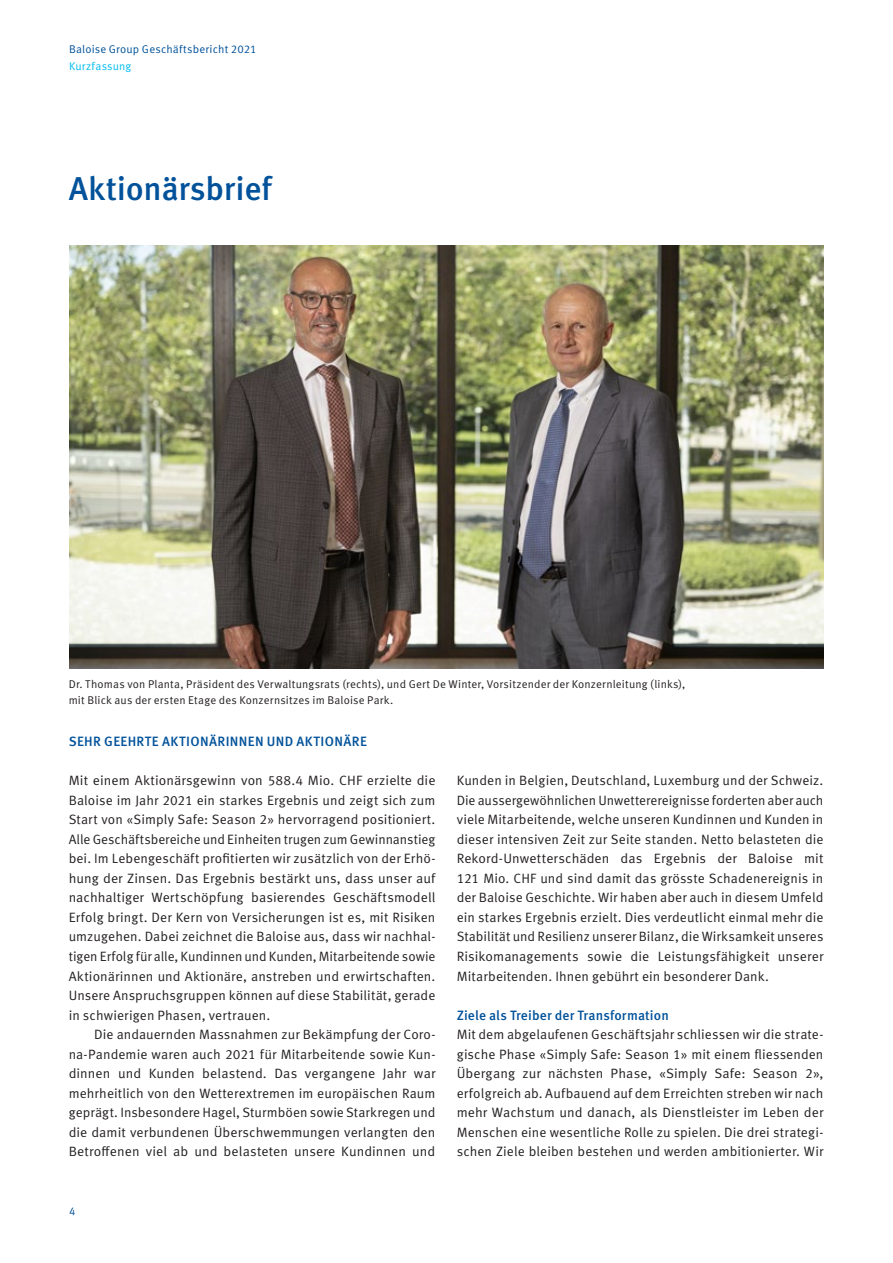
<style>
.page{position:relative;width:893px;height:1263px;background:#fff}
.page>*{position:absolute;margin:0;border:0;box-sizing:border-box;transform-origin:0 0}
.t1{font:500 33px "Meta OT";letter-spacing:-.01em;color:#01529a}
.t2{font:13.5px/19.5px "Meta OT";letter-spacing:.01em;color:#231f20;text-align:justify}
.t3{font:500 13.5px "Meta OT";letter-spacing:.025em;color:#01529a}
.t4{font:500 13.5px "Meta OT";letter-spacing:.005em;color:#01529a}
.t5{font:11.25px/16.5px "Meta OT";letter-spacing:.015em;color:#231f20}
.t6{font:11.25px "Meta OT";letter-spacing:.015em;color:#01529a}
.t7{font:11.25px "Meta OT";letter-spacing:.015em;color:#01bdf2}
</style>
<div class="page">
<img style="left:69px;top:245px;width:755px;height:423px">
<p class="t6" style="left:69px;top:42px;width:189px">Baloise Group Geschäftsbericht 2021</p>
<p class="t7" style="left:69px;top:59px;width:64px">Kurzfassung</p>
<h1 class="t1" style="left:69px;top:168px;width:205px">Aktionärsbrief</h1>
<p class="t5" style="left:69px;top:676px;width:618px">Dr. Thomas von Planta, Präsident des Verwaltungsrats (rechts), und Gert De Winter, Vorsitzender der Konzernleitung (links), mit Blick aus der ersten Etage des Konzernsitzes im Baloise Park.</p>
<p class="t3" style="left:69px;top:733px;width:300px">SEHR GEEHRTE AKTIONÄRINNEN UND AKTIONÄRE</p>
<p class="t2" style="left:69px;top:771px;width:368px">Mit einem Aktionärsgewinn von 588.4 Mio. CHF erzielte die Baloise im Jahr 2021 ein starkes Ergebnis und zeigt sich zum Start von «Simply Safe: Season 2» hervorragend positioniert.<br>Alle Geschäftsbereiche und Einheiten trugen zum Gewinnanstieg bei. Im Lebengeschäft profitierten wir zusätzlich von der Erhö&shy;hung der Zinsen. Das Ergebnis bestärkt uns, dass unser auf nachhaltiger Wertschöpfung basierendes Geschäftsmodell Erfolg bringt. Der Kern von Versicherungen ist es, mit Risiken umzugehen. Dabei zeichnet die Baloise aus, dass wir nachhal&shy;tigen Erfolg für alle, Kundinnen und Kunden, Mitarbeitende sowie Aktionärinnen und Aktionäre, anstreben und erwirtschaften.<br>Unsere Anspruchsgruppen können auf diese Stabilität, gerade in schwierigen Phasen, vertrauen.</p>
<p class="t2" style="left:69px;top:1025px;width:368px;text-indent:26px">Die andauernden Massnahmen zur Bekämpfung der Coro&shy;na-Pandemie waren auch 2021 für Mitarbeitende sowie Kun&shy;dinnen und Kunden belastend. Das vergangene Jahr war mehrheitlich von den Wetterextremen im europäischen Raum geprägt. Insbesondere Hagel, Sturmböen sowie Starkregen und die damit verbundenen Überschwemmungen verlangten den Betroffenen viel ab und belasteten unsere Kundinnen und</p>
<p class="t6" style="left:69px;top:1204px;width:8px">4</p>
<p class="t2" style="left:457px;top:771px;width:368px">Kunden in Belgien, Deutschland, Luxemburg und der Schweiz.<br>Die aussergewöhnlichen Unwetterereignisse forderten aber auch viele Mitarbeitende, welche unseren Kundinnen und Kunden in dieser intensiven Zeit zur Seite standen. Netto belasteten die Rekord-Unwetterschäden das Ergebnis der Baloise mit 121 Mio. CHF und sind damit das grösste Schadenereignis in der Baloise Geschichte. Wir haben aber auch in diesem Umfeld ein starkes Ergebnis erzielt. Dies verdeutlicht einmal mehr die Stabilität und Resilienz unserer Bilanz, die Wirksamkeit unseres Risikomanagements sowie die Leistungsfähigkeit unserer Mitarbeitenden. Ihnen gebührt ein besonderer Dank.</p>
<p class="t4" style="left:457px;top:1006px;width:214px">Ziele als Treiber der Transformation</p>
<p class="t2" style="left:457px;top:1025px;width:368px">Mit dem abgelaufenen Geschäftsjahr schliessen wir die strate&shy;gische Phase «Simply Safe: Season 1» mit einem fliessenden Übergang zur nächsten Phase, «Simply Safe: Season 2», erfolgreich ab. Aufbauend auf dem Erreichten streben wir nach mehr Wachstum und danach, als Dienstleister im Leben der Menschen eine wesentliche Rolle zu spielen. Die drei strategi&shy;schen Ziele bleiben bestehen und werden ambitionierter. Wir</p>
</div>
